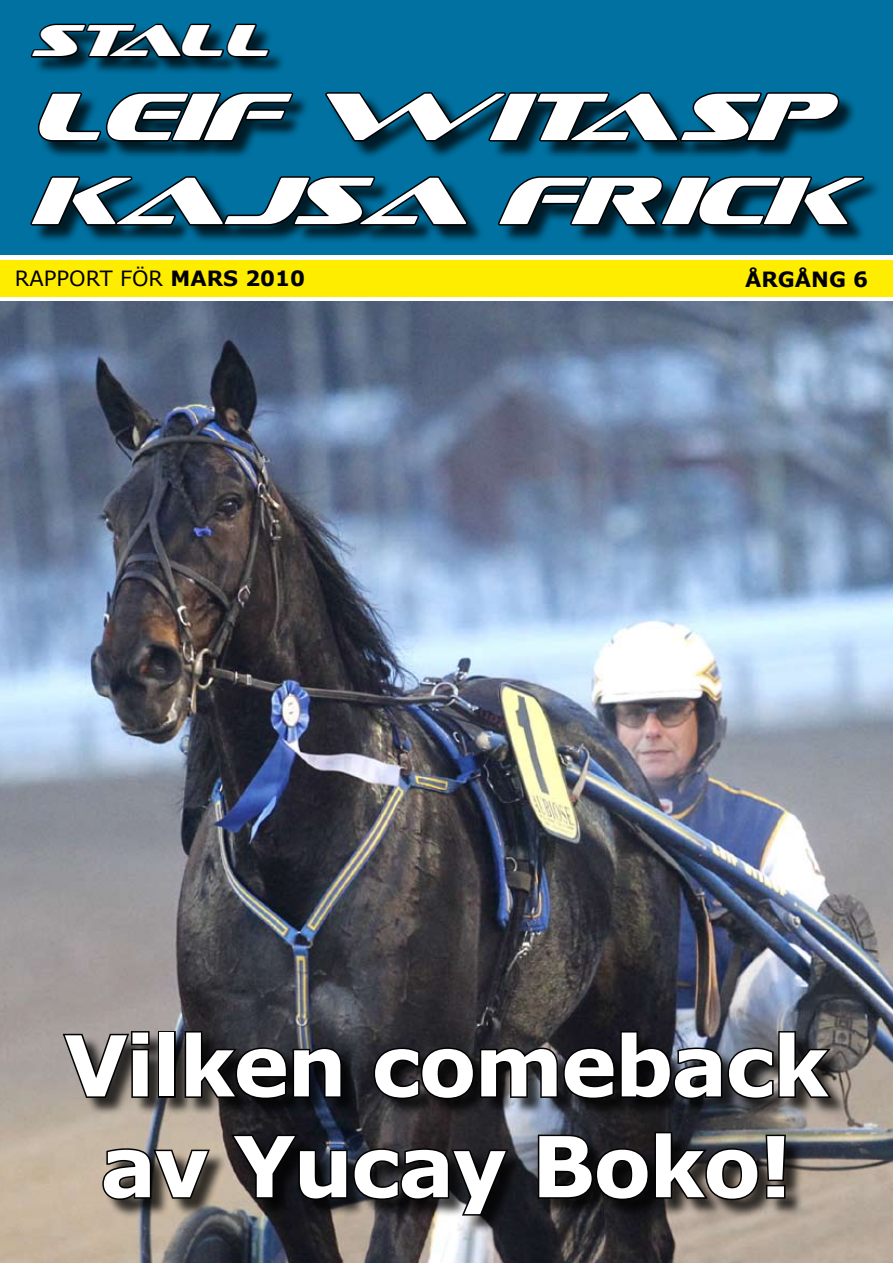
<style>
.page{position:relative;width:893px;height:1263px;background:#fff}
.page>*{position:absolute;margin:0;border:0;box-sizing:border-box;transform-origin:0 0}
.t1{font:700 84px/100.8px "Verdana";letter-spacing:-.025em;color:#fff;text-align:center}
.t2{font:italic 67.5px/84px "Sofachrome";color:#fff}
.t3{font:italic 45px "Sofachrome";letter-spacing:-.055em;color:#fff}
.t4{font:21px "Verdana";color:#000}
.t5{font:700 21px "Verdana";color:#000}
.s1{font-weight:700}
</style>
<div class="page">
<img style="left:0;top:302px;width:893px;height:961px">
<div style="left:1px;top:1px;width:892px;height:254px;background:#0071a1"></div>
<div style="left:0;top:260px;width:893px;height:36px;background:#ffed00"></div>
<div style="left:32px;top:26px;width:861px;height:266px;background:#000;opacity:.75"></div>
<svg style="left:30px;top:23px;width:241px;height:37px"></svg>
<svg style="left:36px;top:80px;width:259px;height:63px"></svg>
<svg style="left:324px;top:80px;width:517px;height:64px"></svg>
<svg style="left:30px;top:164px;width:439px;height:73px"></svg>
<svg style="left:496px;top:164px;width:370px;height:63px"></svg>
<div style="left:65px;top:1033px;width:828px;height:230px;background:#000;opacity:.75"></div>
<svg style="left:61px;top:1029px;width:90px;height:70px;background:#605b58"></svg>
<div style="left:158px;top:1031px;width:18px;height:67px;border:3px solid #000"></div>
<svg style="left:183px;top:1029px;width:160px;height:71px;background:#1f1f23"></svg>
<svg style="left:372px;top:1029px;width:462px;height:72px;background:#2a2a2f"></svg>
<svg style="left:100px;top:1147px;width:112px;height:54px;background:#5c554c"></svg>
<svg style="left:229px;top:1132px;width:281px;height:85px;background:#252427"></svg>
<svg style="left:536px;top:1130px;width:251px;height:71px;background:#2a292a"></svg>
<p class="t3" style="left:30px;top:18px;width:239px">STALL</p>
<p class="t2" style="left:30px;top:76px;width:819px">LEIF WITASP<br>KAJSA FRICK</p>
<p class="t4" style="left:15px;top:264px;width:292px">RAPPORT FÖR <span class="s1">MARS 2010</span></p>
<p class="t5" style="left:745px;top:264px;width:124px">ÅRGÅNG 6</p>
<p class="t1" style="left:64px;top:1014px;width:767px">Vilken comeback av Yucay Boko!</p>
</div>
